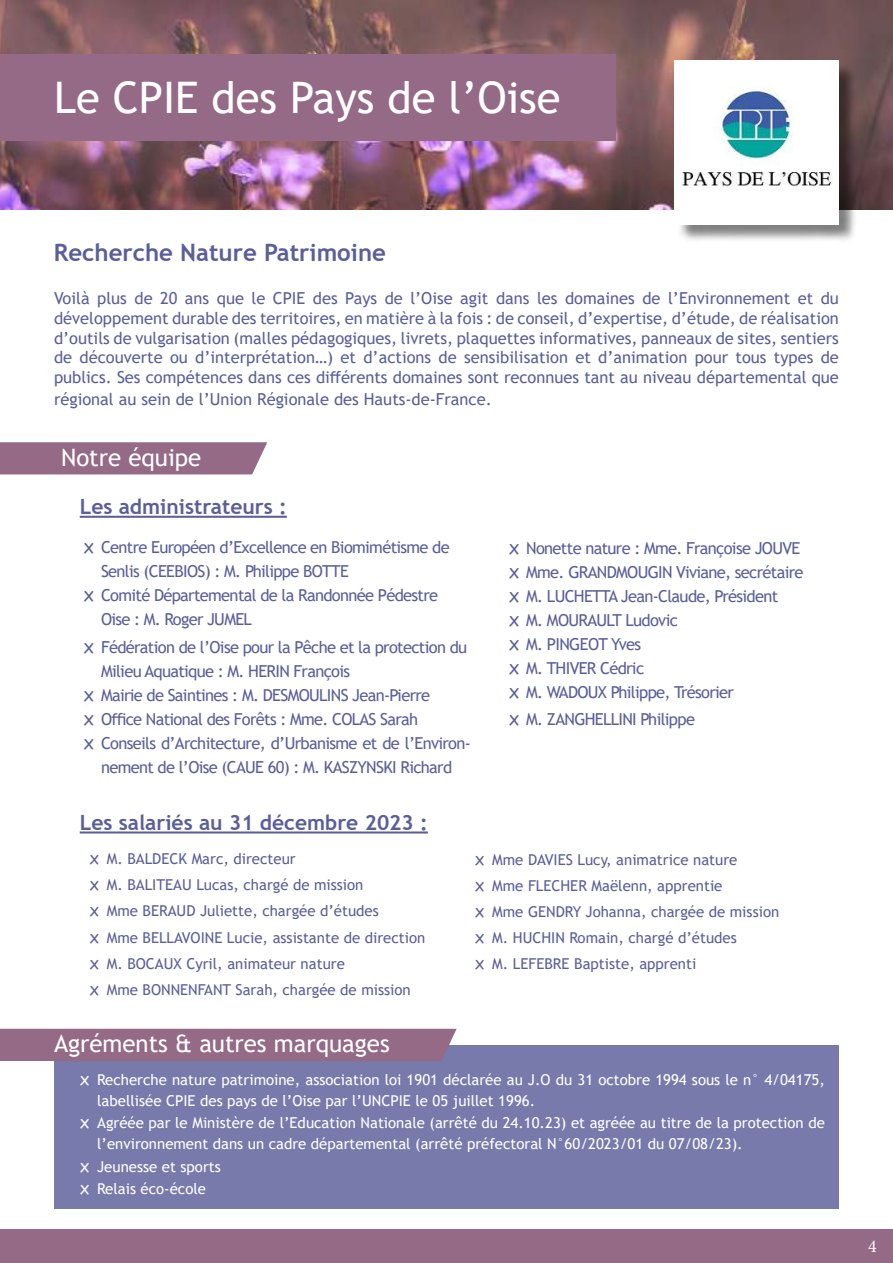
<style>
.page{position:relative;width:893px;height:1263px;background:#fff}
.page>*{position:absolute;margin:0;border:0;box-sizing:border-box;transform-origin:0 0}
.t1{font:43.5px "Trebuchet MS";color:#fff}
.t2{font:24px "Trebuchet MS";color:#fff}
.t3{font:700 24px "Trebuchet MS";color:#5b5f99}
.t4{font:700 21px "Trebuchet MS";color:#5b5f99}
.t5{font:18px "Minion Pro";color:#fff}
.t6{font:16.5px/24px "Trebuchet MS";letter-spacing:-.04em;color:#5b5f99;text-align:justify}
.t7{font:16.5px "Trebuchet MS";color:#5b5f99}
.t8{font:15px "Trebuchet MS";color:#fff}
.t9{font:15px/26.1px "Trebuchet MS";color:#5b5f99}
.s1{font-family:"Comic Sans MS"}
</style>
<div class="page">
<div style="left:0;top:1229px;width:893px;height:34px;background:#946a87"></div>
<img style="left:0;top:0;width:893px;height:210px">
<div style="left:0;top:442px;width:267px;height:32px;background:#946a87"></div>
<hr style="left:80px;top:516px;width:207px;height:2px;background:#5b5f99">
<hr style="left:80px;top:831px;width:348px;height:2px;background:#5b5f99">
<div style="left:54px;top:1046px;width:785px;height:163px;background:#777aaa"></div>
<div style="left:677px;top:63px;width:181px;height:180px;background:#000;opacity:.5"></div>
<img style="left:675px;top:61px;width:164px;height:163px">
<div style="left:0;top:54px;width:616px;height:87px;background:#946a87"></div>
<div style="left:0;top:1029px;width:457px;height:32px;background:#946a87"></div>
<h1 class="t1" style="left:54px;top:70px;width:508px">Le CPIE des Pays de l’Oise</h1>
<h2 class="t3" style="left:54px;top:238px;width:334px">Recherche Nature Patrimoine</h2>
<p class="t6" style="left:54px;top:288px;width:786px;line-height:19.8px">Voilà plus de 20 ans que le CPIE des Pays de l’Oise agit dans les domaines de l’Environnement et du développement durable des territoires, en matière à la fois : de conseil, d’expertise, d’étude, de réalisation d’outils de vulgarisation (malles pédagogiques, livrets, plaquettes informatives, panneaux de sites, sentiers de découverte ou d’interprétation…) et d’actions de sensibilisation et d’animation pour tous types de publics. Ses compétences dans ces différents domaines sont reconnues tant au niveau départemental que</p>
<p class="t7" style="left:54px;top:389px;width:439px">régional au sein de l’Union Régionale des Hauts-de-France.</p>
<h2 class="t2" style="left:61px;top:442px;width:142px">Notre équipe</h2>
<p class="t4" style="left:80px;top:493px;width:209px">Les administrateurs :</p>
<p class="t6" style="left:84px;top:535px;width:367px"><span class="s1">ʰ</span> Centre Européen d’Excellence en Biomimétisme de</p>
<p class="t6" style="left:101px;top:559px;width:249px">Senlis (CEEBIOS) : M. Philippe BOTTE</p>
<p class="t6" style="left:84px;top:583px;width:356px"><span class="s1">ʰ</span> Comité Départemental de la Randonnée Pédestre</p>
<p class="t6" style="left:101px;top:607px;width:152px">Oise : M. Roger JUMEL</p>
<p class="t6" style="left:84px;top:635px;width:385px"><span class="s1">ʰ</span> Fédération de l’Oise pour la Pêche et la protection du</p>
<p class="t6" style="left:101px;top:659px;width:251px">Milieu Aquatique : M. HERIN François</p>
<p class="t6" style="left:84px;top:683px;width:348px"><span class="s1">ʰ</span> Mairie de Saintines : M. DESMOULINS Jean-Pierre</p>
<p class="t6" style="left:84px;top:707px;width:336px"><span class="s1">ʰ</span> Office National des Forêts : Mme. COLAS Sarah</p>
<p class="t6" style="left:84px;top:731px;width:388px"><span class="s1">ʰ</span> Conseils d’Architecture, d’Urbanisme et de l’Environ-</p>
<p class="t6" style="left:101px;top:755px;width:353px">nement de l’Oise (CAUE 60) : M. KASZYNSKI Richard</p>
<p class="t6" style="left:509px;top:536px;width:296px;text-align:left"><span class="s1">ʰ</span> Nonette nature : Mme. Françoise JOUVE <span class="s1">ʰ</span> Mme. GRANDMOUGIN Viviane, secrétaire <span class="s1">ʰ</span> M. LUCHETTA Jean-Claude, Président<br><span class="s1">ʰ</span> M. MOURAULT Ludovic<br><span class="s1">ʰ</span> M. PINGEOT Yves<br><span class="s1">ʰ</span> M. THIVER Cédric<br><span class="s1">ʰ</span> M. WADOUX Philippe, Trésorier</p>
<p class="t6" style="left:509px;top:707px;width:187px"><span class="s1">ʰ</span> M. ZANGHELLINI Philippe</p>
<p class="t4" style="left:80px;top:809px;width:350px">Les salariés au 31 décembre 2023 :</p>
<p class="t9" style="left:90px;top:846px;width:337px"><span class="s1">ʰ</span> M. BALDECK Marc, directeur<br><span class="s1">ʰ</span> M. BALITEAU Lucas, chargé de mission<br><span class="s1">ʰ</span> Mme BERAUD Juliette, chargée d’études<br><span class="s1">ʰ</span> Mme BELLAVOINE Lucie, assistante de direction <span class="s1">ʰ</span> M. BOCAUX Cyril, animateur nature<br><span class="s1">ʰ</span> Mme BONNENFANT Sarah, chargée de mission</p>
<h2 class="t2" style="left:54px;top:1028px;width:337px">Agréments &amp; autres marquages</h2>
<p class="t9" style="left:475px;top:846px;width:306px"><span class="s1">ʰ</span> Mme DAVIES Lucy, animatrice nature<br><span class="s1">ʰ</span> Mme FLECHER Maëlenn, apprentie<br><span class="s1">ʰ</span> Mme GENDRY Johanna, chargée de mission <span class="s1">ʰ</span> M. HUCHIN Romain, chargé d’études<br><span class="s1">ʰ</span> M. LEFEBRE Baptiste, apprenti</p>
<p class="t8" style="left:80px;top:1070px;width:746px"><span class="s1">ʰ</span> Recherche nature patrimoine, association loi 1901 déclarée au J.O du 31 octobre 1994 sous le n° 4/04175,</p>
<p class="t8" style="left:97px;top:1091px;width:440px">labellisée CPIE des pays de l’Oise par l’UNCPIE le 05 juillet 1996.</p>
<p class="t8" style="left:80px;top:1113px;width:746px"><span class="s1">ʰ</span> Agréée par le Ministère de l’Education Nationale (arrêté du 24.10.23) et agréée au titre de la protection de</p>
<p class="t8" style="left:97px;top:1134px;width:647px">l’environnement dans un cadre départemental (arrêté préfectoral N°60/2023/01 du 07/08/23).</p>
<p class="t8" style="left:80px;top:1157px;width:142px"><span class="s1">ʰ</span> Jeunesse et sports</p>
<p class="t8" style="left:80px;top:1179px;width:127px"><span class="s1">ʰ</span> Relais éco-école</p>
<p class="t5" style="left:868px;top:1234px;width:10px">4</p>
</div>
